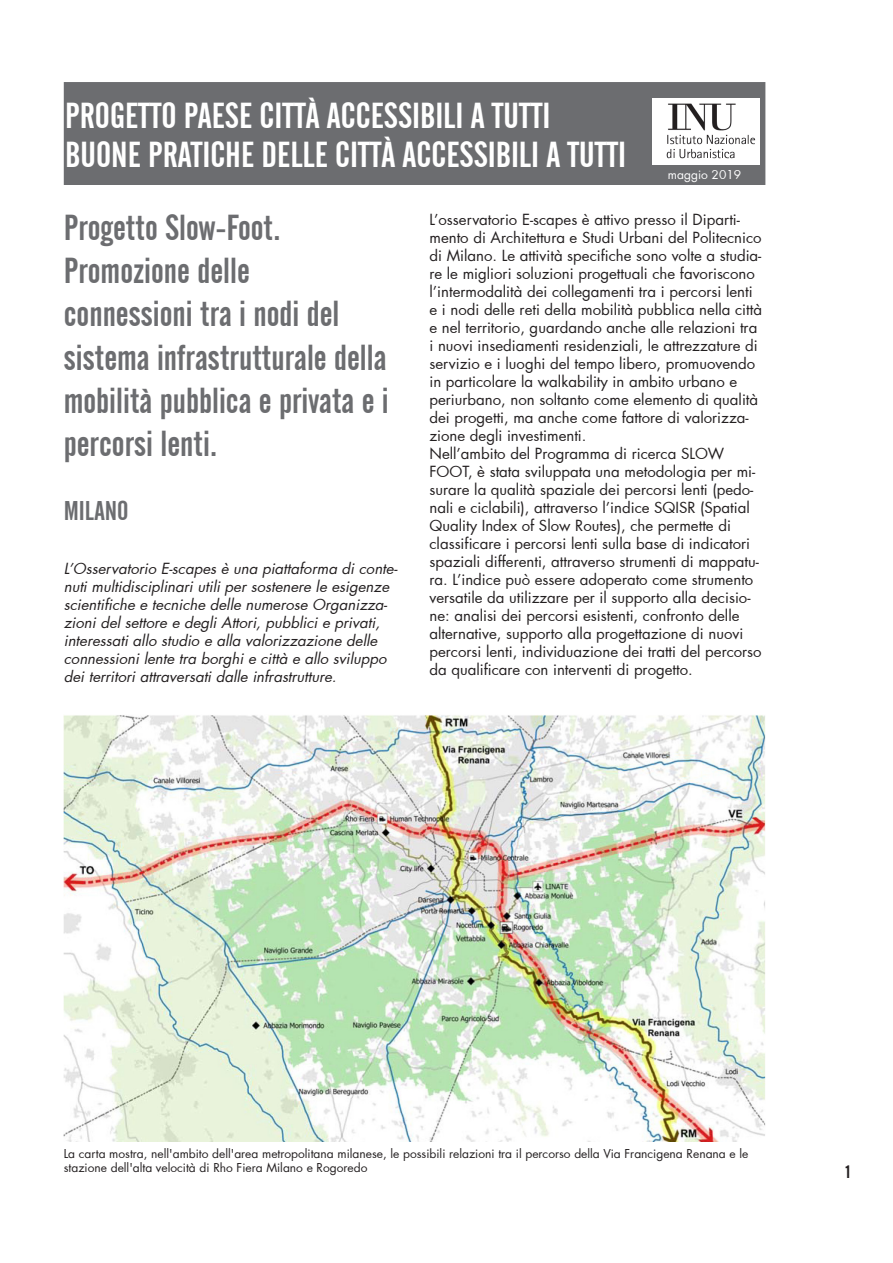
<style>
.page{position:relative;width:893px;height:1263px;background:#fff}
.page>*{position:absolute;margin:0;border:0;box-sizing:border-box;transform-origin:0 0}
.corpo_dossier_INU{font:36px/43.2px "Alternate Gothic No 2 BT";color:#6c6d70;text-align:justify}
.Address{font:36px "Alternate Gothic No 2 BT";color:#fff}
.corpo_dossier_INU-2{font:27px "Alternate Gothic No 2 BT";color:#6c6d70}
.t1{font:18px "Alternate Gothic No 2 BT";color:#231f20}
.corpo_dossier_INU-3{font:15px/18px "Futura";color:#231f20}
.corpo_dossier_INU-4{font:italic 15px/18px "Futura";color:#231f20}
.corpo_dossier_INU-5{font:12px/14.4px "Futura";color:#231f20}
.corpo_dossier_INU-6{font:12px "Futura";color:#fff}
</style>
<div class="page">
<div style="left:65px;top:83px;width:700px;height:101px;background:#6c6d70"></div>
<div style="left:64px;top:82px;width:701px;height:103px;border:2px solid #6c6d70"></div>
<img style="left:653px;top:98px;width:106px;height:67px">
<img style="left:63px;top:715px;width:702px;height:427px">
<p class="Address" style="left:65px;top:95px;width:486px">PROGETTO PAESE CITTÀ ACCESSIBILI A TUTTI</p>
<p class="Address" style="left:65px;top:134px;width:562px">BUONE PRATICHE DELLE CITTÀ ACCESSIBILI A TUTTI</p>
<p class="corpo_dossier_INU-6" style="left:668px;top:167px;width:75px">maggio 2019</p>
<p class="corpo_dossier_INU" style="left:64px;top:206px;width:219px">Progetto Slow-Foot.</p>
<p class="corpo_dossier_INU" style="left:64px;top:250px;width:188px">Promozione delle</p>
<p class="corpo_dossier_INU" style="left:64px;top:293px;width:277px">connessioni tra i nodi del</p>
<p class="corpo_dossier_INU" style="left:64px;top:336px;width:327px">sistema infrastrutturale della mobilità pubblica e privata e i percorsi lenti.</p>
<p class="corpo_dossier_INU-2" style="left:64px;top:496px;width:66px">MILANO</p>
<p class="corpo_dossier_INU-4" style="left:64px;top:560px;width:338px">L’Osservatorio E-scapes è una piattaforma di conte&shy;nuti multidisciplinari utili per sostenere le esigenze scientifiche e tecniche delle numerose Organizza&shy;zioni del settore e degli Attori, pubblici e privati, interessati allo studio e alla valorizzazione delle connessioni lente tra borghi e città e allo sviluppo dei territori attraversati dalle infrastrutture.</p>
<p class="corpo_dossier_INU-3" style="left:429px;top:210px;width:334px">L’osservatorio E-scapes è attivo presso il Diparti&shy;mento di Architettura e Studi Urbani del Politecnico di Milano. Le attività specifiche sono volte a studia&shy;re le migliori soluzioni progettuali che favoriscono l’intermodalità dei collegamenti tra i percorsi lenti e i nodi delle reti della mobilità pubblica nella città e nel territorio, guardando anche alle relazioni tra i nuovi insediamenti residenziali, le attrezzature di servizio e i luoghi del tempo libero, promuovendo in particolare la walkability in ambito urbano e periurbano, non soltanto come elemento di qualità dei progetti, ma anche come fattore di valorizza&shy;zione degli investimenti.</p>
<p class="corpo_dossier_INU-3" style="left:429px;top:444px;width:334px">Nell’ambito del Programma di ricerca SLOW FOOT, è stata sviluppata una metodologia per mi&shy;surare la qualità spaziale dei percorsi lenti (pedo&shy;nali e ciclabili), attraverso l’indice SQISR (Spatial Quality Index of Slow Routes), che permette di classificare i percorsi lenti sulla base di indicatori spaziali differenti, attraverso strumenti di mappatu&shy;ra. L’indice può essere adoperato come strumento versatile da utilizzare per il supporto alla decisio&shy;ne: analisi dei percorsi esistenti, confronto delle alternative, supporto alla progettazione di nuovi percorsi lenti, individuazione dei tratti del percorso da qualificare con interventi di progetto.</p>
<p class="corpo_dossier_INU-5" style="left:64px;top:1146px;width:686px">La carta mostra, nell'ambito dell'area metropolitana milanese, le possibili relazioni tra il percorso della Via Francigena Renana e le stazione dell'alta velocità di Rho Fiera Milano e Rogoredo</p>
<p class="t1" style="left:846px;top:1162px;width:6px">1</p>
</div>
